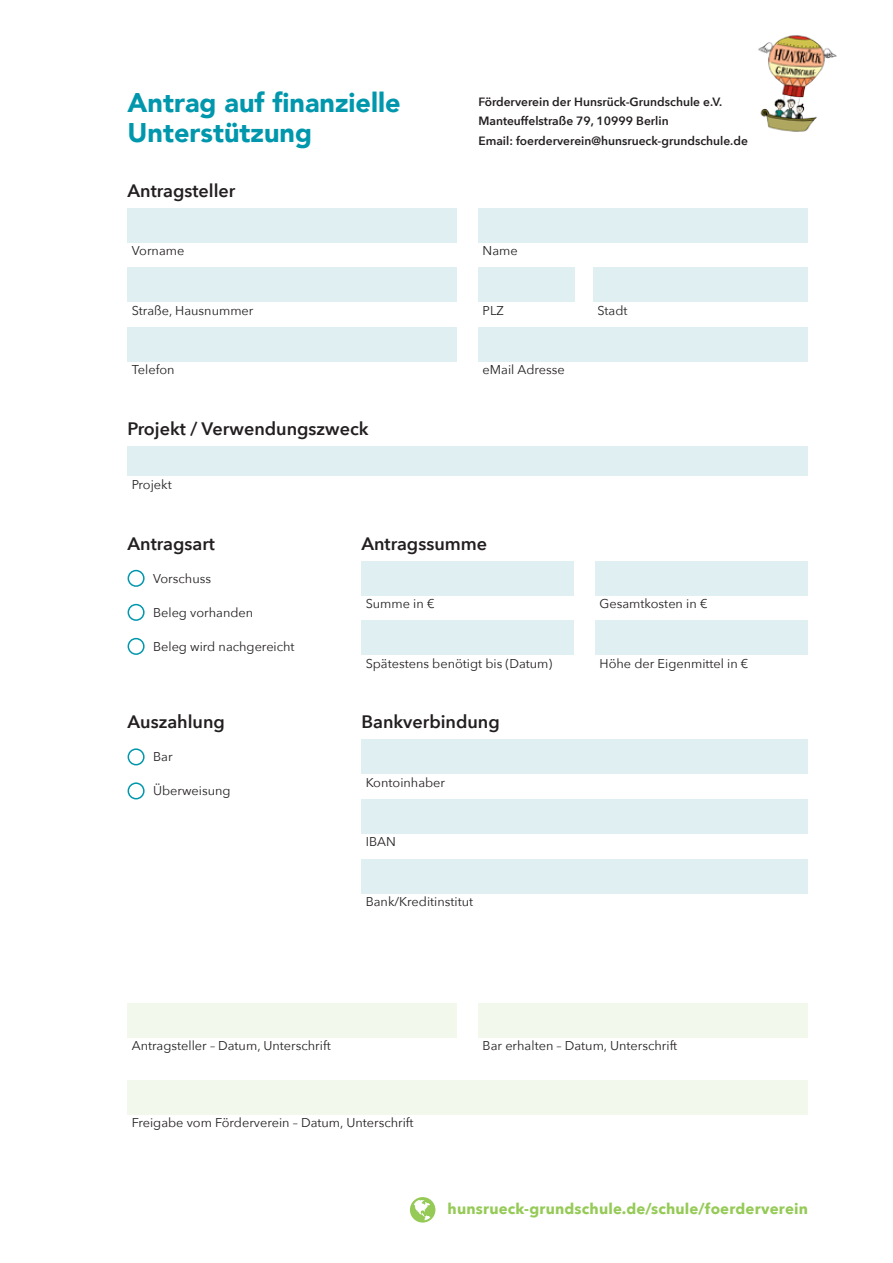
<style>
.page{position:relative;width:893px;height:1263px;background:#fff}
.page>*{position:absolute;margin:0;border:0;box-sizing:border-box;transform-origin:0 0}
.t1{font:900 27px/30px "Avenir";color:#0097ad}
.t2{font:600 18px "Avenir Next";color:#231f20}
.t3{font:700 15px "Avenir Next";letter-spacing:.01em;color:#95ca57}
.t4{font:12.75px "Avenir Next";color:#231f20}
.t5{font:600 12px/19.5px "Avenir Next";color:#231f20}
</style>
<div class="page">
<svg style="left:410px;top:1197px;width:25px;height:25px"></svg>
<div style="left:128px;top:570px;width:17px;height:17px;border:2px solid #0097ad;border-radius:50%"></div>
<div style="left:128px;top:604px;width:17px;height:17px;border:2px solid #0097ad;border-radius:50%"></div>
<div style="left:128px;top:638px;width:17px;height:17px;border:2px solid #0097ad;border-radius:50%"></div>
<div style="left:128px;top:748px;width:17px;height:17px;border:2px solid #0097ad;border-radius:50%"></div>
<div style="left:128px;top:782px;width:17px;height:17px;border:2px solid #0097ad;border-radius:50%"></div>
<img style="left:758px;top:35px;width:79px;height:97px">
<div style="left:128px;top:446px;width:680px;height:30px;background:#dfeff2"></div>
<div style="left:128px;top:327px;width:329px;height:34px;background:#dfeff2"></div>
<div style="left:478px;top:327px;width:330px;height:34px;background:#dfeff2"></div>
<div style="left:128px;top:268px;width:329px;height:34px;background:#dfeff2"></div>
<div style="left:478px;top:268px;width:97px;height:34px;background:#dfeff2"></div>
<div style="left:593px;top:268px;width:215px;height:34px;background:#dfeff2"></div>
<div style="left:128px;top:208px;width:329px;height:34px;background:#dfeff2"></div>
<div style="left:478px;top:208px;width:330px;height:34px;background:#dfeff2"></div>
<div style="left:361px;top:740px;width:447px;height:34px;background:#dfeff2"></div>
<div style="left:361px;top:799px;width:447px;height:34px;background:#dfeff2"></div>
<div style="left:361px;top:859px;width:447px;height:34px;background:#dfeff2"></div>
<div style="left:361px;top:561px;width:213px;height:34px;background:#dfeff2"></div>
<div style="left:595px;top:561px;width:213px;height:34px;background:#dfeff2"></div>
<div style="left:361px;top:621px;width:213px;height:34px;background:#dfeff2"></div>
<div style="left:595px;top:621px;width:213px;height:34px;background:#dfeff2"></div>
<div style="left:128px;top:1003px;width:329px;height:34px;background:#f2f8eb"></div>
<div style="left:478px;top:1003px;width:330px;height:34px;background:#f2f8eb"></div>
<div style="left:128px;top:1080px;width:680px;height:34px;background:#f2f8eb"></div>
<h1 class="t1" style="left:128px;top:87px;width:275px">Antrag auf finanzielle<br>Unterstützung</h1>
<h2 class="t2" style="left:128px;top:175px;width:109px">Antragsteller</h2>
<p class="t5" style="left:478px;top:91px;width:271px">Förderverein der Hunsrück-Grundschule e.V.<br>Manteuffelstraße 79, 10999 Berlin<br>Email: foerderverein@hunsrueck-grundschule.de</p>
<p class="t4" style="left:132px;top:240px;width:54px">Vorname</p>
<p class="t4" style="left:483px;top:240px;width:37px">Name</p>
<p class="t4" style="left:132px;top:299px;width:123px">Straße, Hausnummer</p>
<p class="t4" style="left:483px;top:299px;width:23px">PLZ</p>
<p class="t4" style="left:597px;top:299px;width:32px">Stadt</p>
<p class="t4" style="left:132px;top:359px;width:44px">Telefon</p>
<p class="t4" style="left:483px;top:359px;width:84px">eMail Adresse</p>
<h2 class="t2" style="left:128px;top:413px;width:243px">Projekt / Verwendungszweck</h2>
<p class="t4" style="left:132px;top:474px;width:41px">Projekt</p>
<h2 class="t2" style="left:128px;top:528px;width:89px">Antragsart</h2>
<p class="t4" style="left:153px;top:567px;width:59px">Vorschuss</p>
<p class="t4" style="left:153px;top:601px;width:102px">Beleg vorhanden</p>
<p class="t4" style="left:153px;top:635px;width:143px">Beleg wird nachgereicht</p>
<h2 class="t2" style="left:128px;top:706px;width:99px">Auszahlung</h2>
<p class="t4" style="left:153px;top:746px;width:21px">Bar</p>
<p class="t4" style="left:153px;top:780px;width:79px">Überweisung</p>
<h2 class="t2" style="left:361px;top:528px;width:127px">Antragssumme</h2>
<p class="t4" style="left:366px;top:593px;width:70px">Summe in €</p>
<p class="t4" style="left:366px;top:652px;width:188px">Spätestens benötigt bis (Datum)</p>
<h2 class="t2" style="left:361px;top:706px;width:140px">Bankverbindung</h2>
<p class="t4" style="left:366px;top:771px;width:81px">Kontoinhaber</p>
<p class="t4" style="left:366px;top:831px;width:32px">IBAN</p>
<p class="t4" style="left:366px;top:890px;width:109px">Bank/Kreditinstitut</p>
<p class="t4" style="left:600px;top:593px;width:109px">Gesamtkosten in €</p>
<p class="t4" style="left:600px;top:652px;width:150px">Höhe der Eigenmittel in €</p>
<p class="t4" style="left:132px;top:1035px;width:200px">Antragsteller – Datum, Unterschrift</p>
<p class="t4" style="left:483px;top:1035px;width:196px">Bar erhalten – Datum, Unterschrift</p>
<p class="t4" style="left:132px;top:1112px;width:283px">Freigabe vom Förderverein – Datum, Unterschrift</p>
<p class="t3" style="left:448px;top:1196px;width:362px">hunsrueck-grundschule.de/schule/foerderverein</p>
</div>
